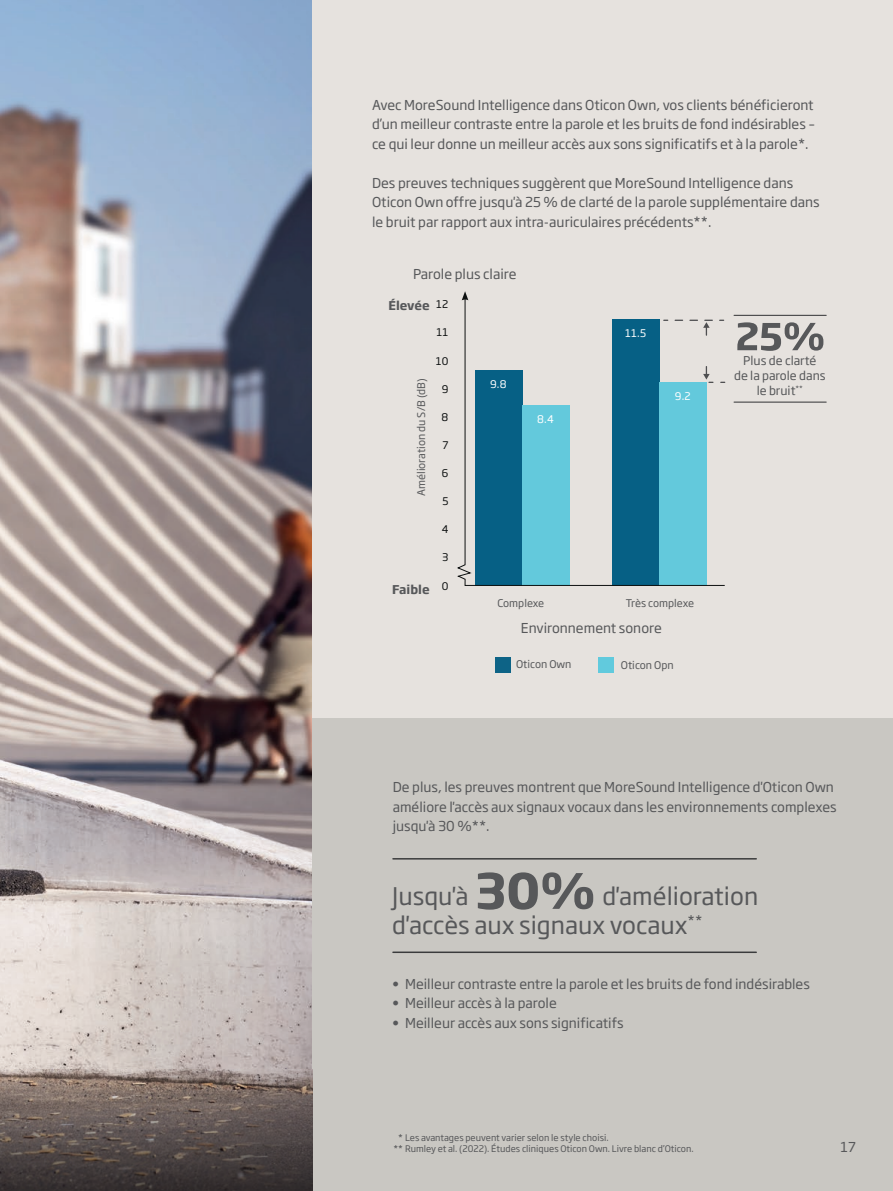
<style>
.page{position:relative;width:893px;height:1191px;background:#fff}
.page>*{position:absolute;margin:0;border:0;box-sizing:border-box;transform-origin:0 0}
.t1{font:24px/28.5px "Soho Gothic Pro";color:#57585a}
.t2{font:13.5px/19.5px "Soho Gothic Pro";color:#57585a}
.t3{font:12px/15px "Soho Gothic Pro";color:#57585a;text-align:center}
.t4{font:700 12px "Soho Gothic Pro";color:#57585a}
.t5{font:10.5px "Soho Gothic Pro";color:#57585a}
.t6{font:10.5px "Soho Gothic Pro";color:#0e1111}
.t7{font:10.5px "Soho Gothic Pro";color:#fff}
.t8{font:9px/11.2px "Soho Gothic Pro";color:#57585a}
</style>
<div class="page">
<img style="left:0;top:0;width:313px;height:1191px">
<div style="left:313px;top:0;width:580px;height:718px;background:#e6e2de"></div>
<div style="left:313px;top:718px;width:580px;height:473px;background:#c9c7c2"></div>
<svg style="left:457px;top:299px;width:268px;height:287px"></svg>
<svg style="left:462px;top:291px;width:6px;height:9px"></svg>
<svg style="left:675px;top:320px;width:49px;height:15px"></svg>
<svg style="left:703px;top:366px;width:10px;height:17px"></svg>
<hr style="left:392px;top:858px;width:365px;height:1px;background:#3a3b3c">
<hr style="left:392px;top:951px;width:365px;height:2px;background:#3a3b3c">
<div style="left:495px;top:657px;width:16px;height:16px;background:#0d6386"></div>
<div style="left:598px;top:657px;width:16px;height:16px;background:#61cadd"></div>
<svg style="left:478px;top:872px;width:115px;height:37px"></svg>
<hr style="left:734px;top:315px;width:93px;height:1px;background:#3a3b3c">
<hr style="left:734px;top:401px;width:93px;height:1px;background:#3a3b3c">
<svg style="left:737px;top:322px;width:86px;height:29px"></svg>
<p class="t2" style="left:372px;top:94px;width:445px">Avec MoreSound Intelligence dans Oticon Own, vos clients bénéficieront d’un meilleur contraste entre la parole et les bruits de fond indésirables – ce qui leur donne un meilleur accès aux sons significatifs et à la parole*.</p>
<p class="t2" style="left:372px;top:172px;width:449px">Des preuves techniques suggèrent que MoreSound Intelligence dans<br>Oticon Own offre jusqu'à 25 % de clarté de la parole supplémentaire dans le bruit par rapport aux intra-auriculaires précédents**.</p>
<p class="t2" style="left:413px;top:264px;width:105px">Parole plus claire</p>
<p class="t4" style="left:389px;top:296px;width:43px">Élevée</p>
<p class="t6" style="left:436px;top:296px;width:14px">12</p>
<p class="t6" style="left:437px;top:324px;width:13px">11</p>
<p class="t6" style="left:436px;top:352px;width:14px">10</p>
<p class="t6" style="left:442px;top:381px;width:8px">9</p>
<p class="t6" style="left:442px;top:409px;width:8px">8</p>
<p class="t6" style="left:442px;top:437px;width:8px">7</p>
<p class="t6" style="left:442px;top:465px;width:8px">6</p>
<p class="t6" style="left:442px;top:493px;width:8px">5</p>
<p class="t6" style="left:442px;top:521px;width:8px">4</p>
<p class="t6" style="left:442px;top:549px;width:8px">3</p>
<p class="t6" style="left:442px;top:577px;width:8px">0</p>
<p class="t5" style="left:413px;top:496px;width:119px;rotate:-90deg">Amélioration du S/B (dB)</p>
<p class="t4" style="left:392px;top:580px;width:39px">Faible</p>
<p class="t7" style="left:490px;top:376px;width:18px">9.8</p>
<p class="t7" style="left:537px;top:411px;width:18px">8.4</p>
<p class="t7" style="left:625px;top:325px;width:23px">11.5</p>
<p class="t7" style="left:675px;top:387px;width:17px">9.2</p>
<p class="t5" style="left:497px;top:595px;width:48px">Complexe</p>
<p class="t2" style="left:521px;top:617px;width:142px">Environnement sonore</p>
<p class="t5" style="left:626px;top:595px;width:70px">Très complexe</p>
<p class="t5" style="left:516px;top:656px;width:57px">Oticon Own</p>
<p class="t5" style="left:621px;top:657px;width:54px">Oticon Opn</p>
<p class="t3" style="left:734px;top:353px;width:93px">Plus de clarté<br>de la parole dans le bruit<sup>**</sup></p>
<p class="t2" style="left:393px;top:776px;width:445px">De plus, les preuves montrent que MoreSound Intelligence d'Oticon Own améliore l'accès aux signaux vocaux dans les environnements complexes jusqu'à 30 %**.</p>
<h1 class="t1" style="left:392px;top:881px;width:367px;text-indent:210px">d'amélioration d'accès aux signaux vocaux<sup>**</sup></h1>
<h1 class="t1" style="left:392px;top:881px;width:78px">Jusqu'à</h1>
<p class="t2" style="left:392px;top:973px;width:419px">• Meilleur contraste entre la parole et les bruits de fond indésirables</p>
<p class="t2" style="left:392px;top:992px;width:166px">• Meilleur accès à la parole</p>
<p class="t2" style="left:392px;top:1012px;width:233px">• Meilleur accès aux sons significatifs</p>
<p class="t8" style="left:393px;top:1131px;width:302px;text-indent:5px">* Les avantages peuvent varier selon le style choisi.<br>** Rumley et al. (2022). Études cliniques Oticon Own. Livre blanc d’Oticon.</p>
<p class="t2" style="left:840px;top:1136px;width:17px">17</p>
</div>
